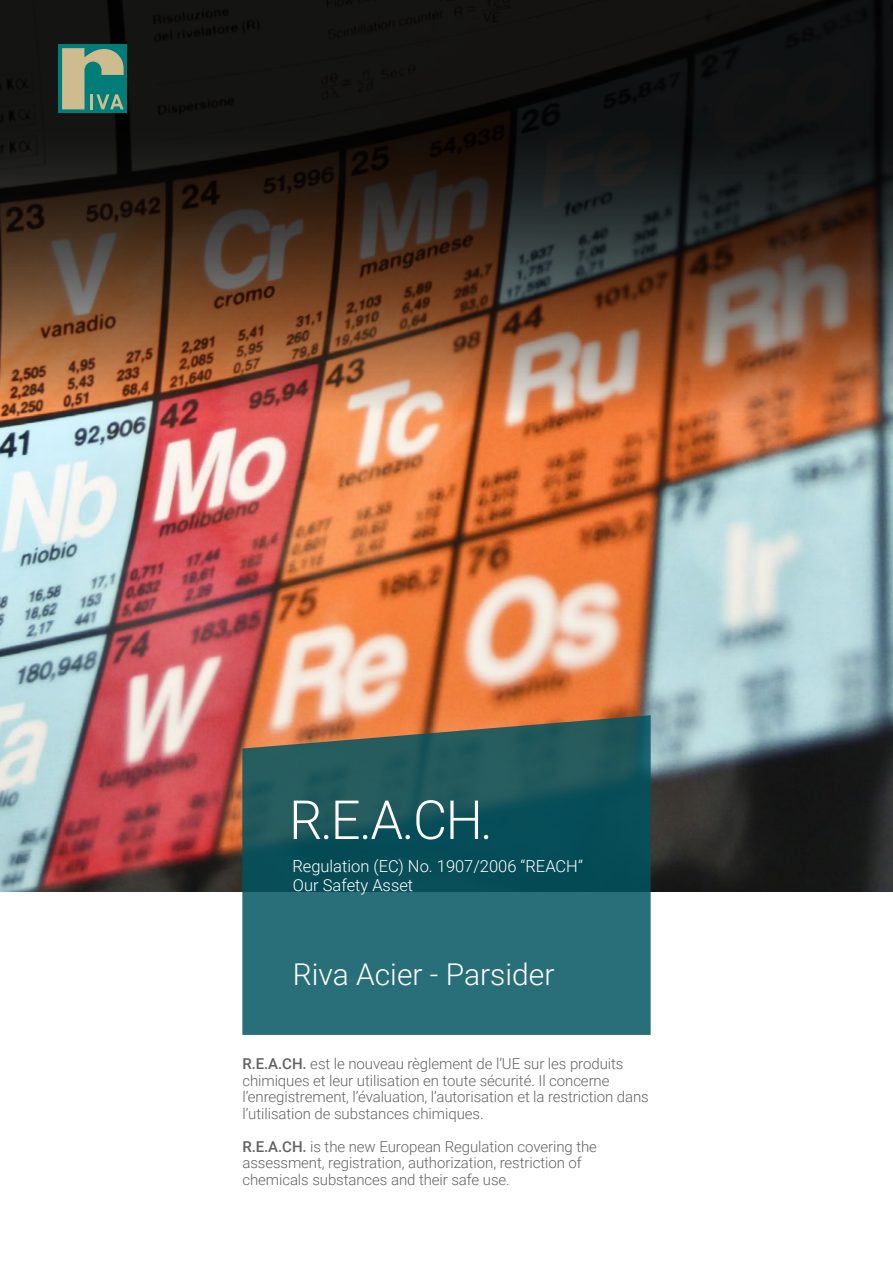
<style>
.page{position:relative;width:893px;height:1263px;background:#fff}
.page>*{position:absolute;margin:0;border:0;box-sizing:border-box;transform-origin:0 0}
.t1{font:300 54px "Roboto";color:#fff}
.t2{font:300 30px "Roboto";color:#fff}
.t3{font:300 16.5px "Roboto";color:#fff}
.t4{font:300 15px/16.5px "Roboto";letter-spacing:-.005em;color:#646363}
.s1{font-weight:500}
</style>
<div class="page">
<img style="left:0;top:412px;width:893px;height:479px">
<img style="left:0;top:0;width:893px;height:412px">
<svg style="left:242px;top:715px;width:409px;height:320px;background:#286267"></svg>
<div style="left:59px;top:45px;width:68px;height:68px;background:#007d78"></div>
<svg style="left:62px;top:48px;width:62px;height:61px"></svg>
<h1 class="t1" style="left:289px;top:782px;width:205px">R.E.A.CH.</h1>
<p class="t3" style="left:292px;top:854px;width:292px">Regulation (EC) No. 1907/2006 “REACH”</p>
<p class="t3" style="left:293px;top:874px;width:122px">Our Safety Asset</p>
<h2 class="t2" style="left:293px;top:953px;width:263px">Riva Acier - Parsider</h2>
<p class="t4" style="left:242px;top:1055px;width:408px"><span class="s1">R.E.A.CH.</span> est le nouveau règlement de l’UE sur les produits chimiques et leur utilisation en toute sécurité. Il concerne l’enregistrement, l’évaluation, l’autorisation et la restriction dans l’utilisation de substances chimiques.</p>
<p class="t4" style="left:242px;top:1138px;width:356px"><span class="s1">R.E.A.CH.</span> is the new European Regulation covering the assessment, registration, authorization, restriction of chemicals substances and their safe use.</p>
</div>
